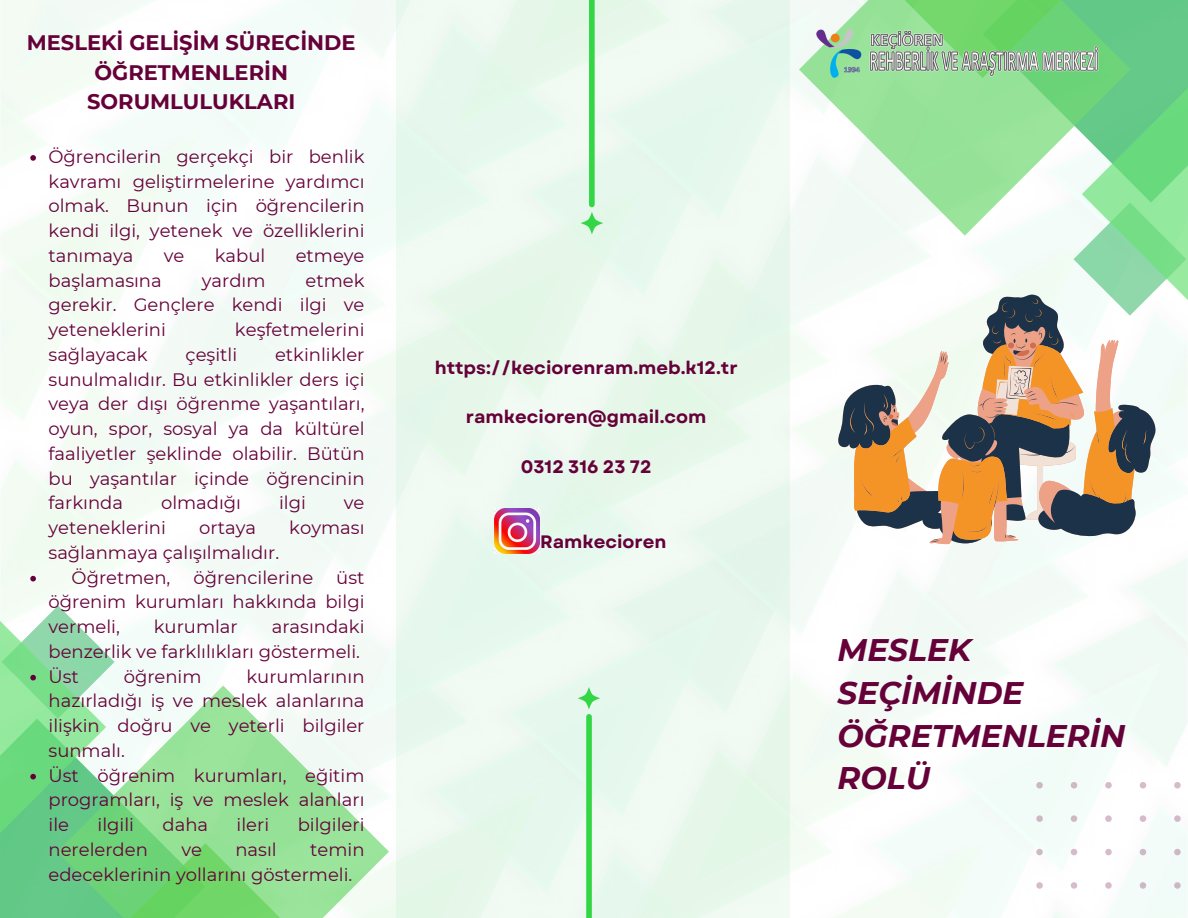
<style>
.page{position:relative;width:1188px;height:918px;background:#fff}
.page>*{position:absolute;margin:0;border:0;box-sizing:border-box;transform-origin:0 0}
.t1{font:italic 700 31.2px/42.8px "Montserrat";color:#660039}
.t2{font:700 21px/29.2px "Montserrat";color:#660039;text-align:center}
.t3{font:18px/24.8px "Montserrat";color:#660039}
.t4{font:700 18px "Garet";color:#660039}
</style>
<div class="page">
<svg style="left:290px;top:686px;width:99px;height:232px;fill:#f1f9f4"></svg>
<svg style="left:799px;top:0;width:99px;height:236px;fill:#f3faf6"></svg>
<svg style="left:898px;top:0;width:290px;height:316px"></svg>
<svg style="left:1036px;top:782px;width:152px;height:117px"></svg>
<div style="left:396px;top:0;width:394px;height:918px;background:#e6f8ee"></div>
<svg style="left:580px;top:0;width:23px;height:234px"></svg>
<svg style="left:578px;top:687px;width:22px;height:231px"></svg>
<svg style="left:838px;top:292px;width:318px;height:251px;fill:#f3fcf8"></svg>
<svg style="left:850px;top:299px;width:297px;height:241px"></svg>
<img style="left:799px;top:16px;width:317px;height:75px">
<svg style="left:30px;top:155px;width:6px;height:6px"></svg>
<svg style="left:30px;top:576px;width:6px;height:5px"></svg>
<svg style="left:0;top:605px;width:290px;height:313px"></svg>
<img style="left:495px;top:509px;width:45px;height:45px">
<p class="t2" style="left:27px;top:28px;width:330px">MESLEKİ GELİŞİM SÜRECİNDE<br>ÖĞRETMENLERİN<br>SORUMLULUKLARI</p>
<p class="t3" style="left:49px;top:144px;width:317px">Öğrenci leri n gerçekçi bi r benli k kavramı gelişti rmeleri ne yardımcı olmak. Bunun içi n öğrenci leri n kendi i lgi, yetenek ve özelli kleri ni tanımaya</p>
<p class="t3" style="left:164px;top:243px;width:22px">ve</p>
<p class="t3" style="left:215px;top:243px;width:52px">kabul</p>
<p class="t3" style="left:296px;top:243px;width:70px">etmeye</p>
<p class="t3" style="left:49px;top:268px;width:318px;text-align:justify;text-indent:257px">etmek gereki r. Gençlere kendi i lgi ve yetenekleri ni</p>
<p class="t3" style="left:49px;top:268px;width:115px">başlamasına</p>
<p class="t3" style="left:202px;top:268px;width:65px">yardım</p>
<p class="t3" style="left:235px;top:317px;width:128px">keşfetmeleri ni</p>
<p class="t3" style="left:49px;top:342px;width:318px;text-indent:227px">etki nli kler sunulmalıdır. Bu etkinlikler ders içi veya der dışı öğrenme yaşantıları, oyun, spor, sosyal ya da kültürel faaliyetler şekli nde olabi li r. Bütün bu yaşantılar içi nde öğrenci ni n farkında</p>
<p class="t3" style="left:49px;top:342px;width:101px">sağlayacak</p>
<p class="t3" style="left:186px;top:342px;width:50px">çeşitli</p>
<p class="t3" style="left:161px;top:491px;width:82px">olmadığı</p>
<p class="t3" style="left:279px;top:491px;width:25px">ilgi</p>
<p class="t3" style="left:344px;top:491px;width:22px">ve</p>
<p class="t3" style="left:49px;top:515px;width:116px">yetenekleri ni</p>
<p class="t3" style="left:199px;top:515px;width:58px">ortaya</p>
<p class="t3" style="left:289px;top:515px;width:77px">koyması</p>
<p class="t3" style="left:49px;top:540px;width:232px">sağlanmaya çalışılmalıdır.</p>
<p class="t3" style="left:72px;top:565px;width:100px">Öğretmen,</p>
<p class="t3" style="left:194px;top:565px;width:121px">öğrenci leri ne</p>
<p class="t3" style="left:49px;top:565px;width:317px;text-indent:288px">üst öğrenim kurumları hakkında bilgi vermeli,</p>
<p class="t3" style="left:49px;top:614px;width:314px;text-align:right">arasındaki<br>benzerli k ve farklılıkları göstermeli.</p>
<p class="t3" style="left:49px;top:664px;width:32px">Üst</p>
<p class="t3" style="left:124px;top:664px;width:79px">öğrenim</p>
<p class="t3" style="left:154px;top:614px;width:86px">kurumlar</p>
<p class="t3" style="left:49px;top:664px;width:317px;text-align:justify;text-indent:198px">kurumlarının hazırladığı iş ve meslek alanlarına i lişki n doğru ve yeterli bi lgi ler sunmalı.</p>
<p class="t3" style="left:49px;top:763px;width:317px;text-align:justify">Üst öğreni m kurumları, eğiti m programları, iş ve meslek alanları ile</p>
<p class="t3" style="left:98px;top:812px;width:35px">ilgili</p>
<p class="t3" style="left:163px;top:812px;width:47px">daha</p>
<p class="t3" style="left:237px;top:812px;width:31px">i leri</p>
<p class="t3" style="left:298px;top:812px;width:65px">bi lgi leri</p>
<p class="t3" style="left:49px;top:837px;width:101px">nerelerden</p>
<p class="t3" style="left:181px;top:837px;width:22px">ve</p>
<p class="t3" style="left:235px;top:837px;width:43px">nasıl</p>
<p class="t3" style="left:49px;top:837px;width:317px;text-indent:262px">temin edecekleri ni n yollarını göstermeli.</p>
<p class="t4" style="left:435px;top:354px;width:304px">https://keciorenram.meb.k12.tr</p>
<p class="t4" style="left:466px;top:404px;width:242px">ramkecioren@gmail.com</p>
<p class="t4" style="left:521px;top:453px;width:132px">0312 316 23 72</p>
<p class="t4" style="left:540px;top:529px;width:128px">Ramkecioren</p>
<p class="t1" style="left:838px;top:629px;width:289px">MESLEK<br>SEÇİMİNDE<br>ÖĞRETMENLERİN<br>ROLÜ</p>
</div>
